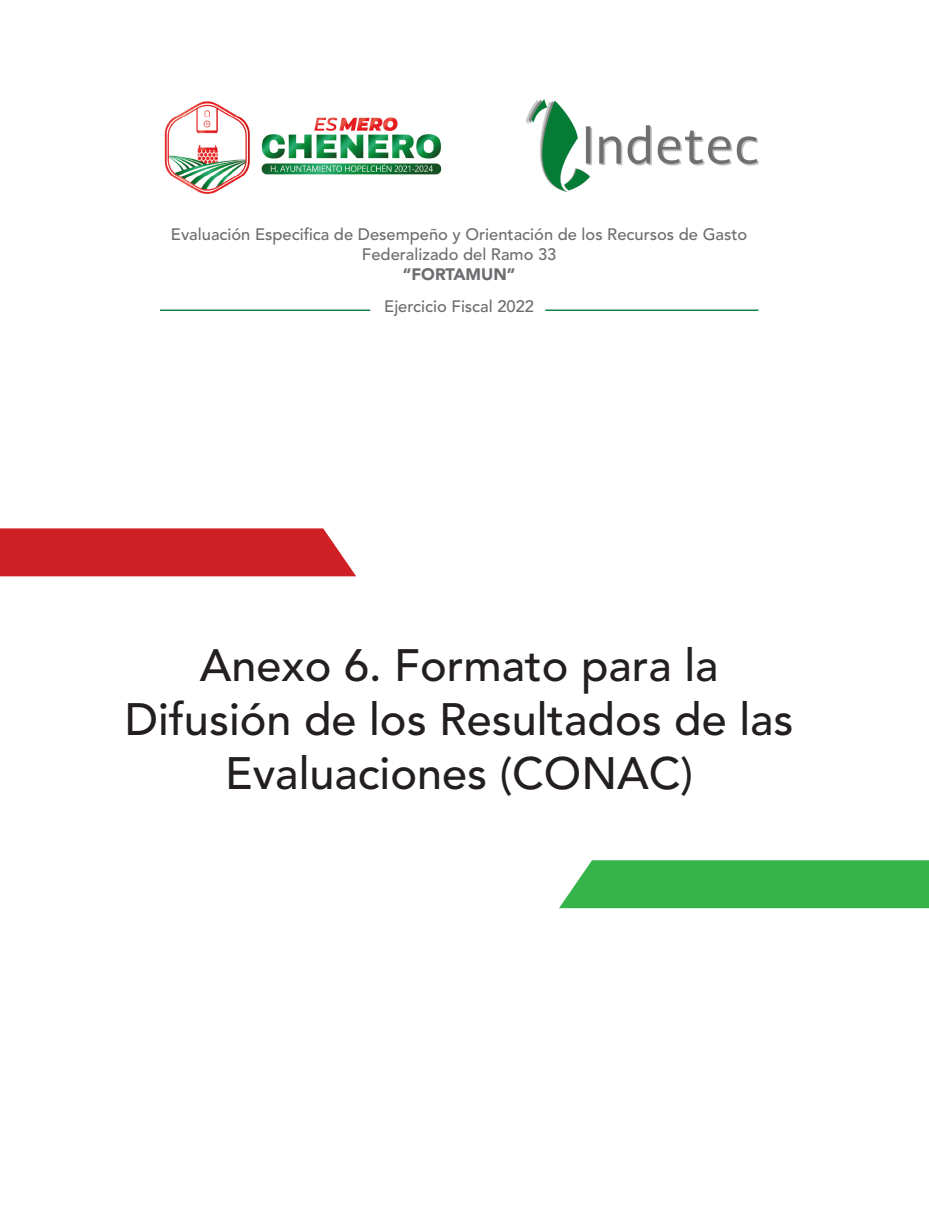
<style>
.page{position:relative;width:929px;height:1210px;background:#fff}
.page>*{position:absolute;margin:0;border:0;box-sizing:border-box;transform-origin:0 0}
.t1{font:500 45px/54px "Avenir LT Std";color:#231f20;text-align:center}
.t2{font:500 16.5px/19.8px "Avenir LT Std";color:#6c6d70;text-align:center}
.t3{font:900 16.5px "Avenir";color:#6c6d70}
</style>
<div class="page">
<img style="left:164px;top:101px;width:278px;height:93px">
<img style="left:527px;top:99px;width:231px;height:92px">
<hr style="left:160px;top:309px;width:210px;height:2px;background:#0d8140">
<hr style="left:545px;top:309px;width:213px;height:2px;background:#0d8140">
<div style="left:0;top:528px;width:356px;height:48px;background:#cf2026"></div>
<div style="left:559px;top:860px;width:370px;height:48px;background:#35b44a"></div>
<p class="t2" style="left:171px;top:225px;width:578px">Evaluación Especifica de Desempeño y Orientación de los Recursos de Gasto<br>Federalizado del Ramo 33</p>
<p class="t3" style="left:403px;top:262px;width:114px">“FORTAMUN”</p>
<p class="t2" style="left:384px;top:296px;width:151px">Ejercicio Fiscal 2022</p>
<p class="t1" style="left:125px;top:639px;width:670px">Anexo 6. Formato para la<br>Difusión de los Resultados de las<br>Evaluaciones (CONAC)</p>
</div>
